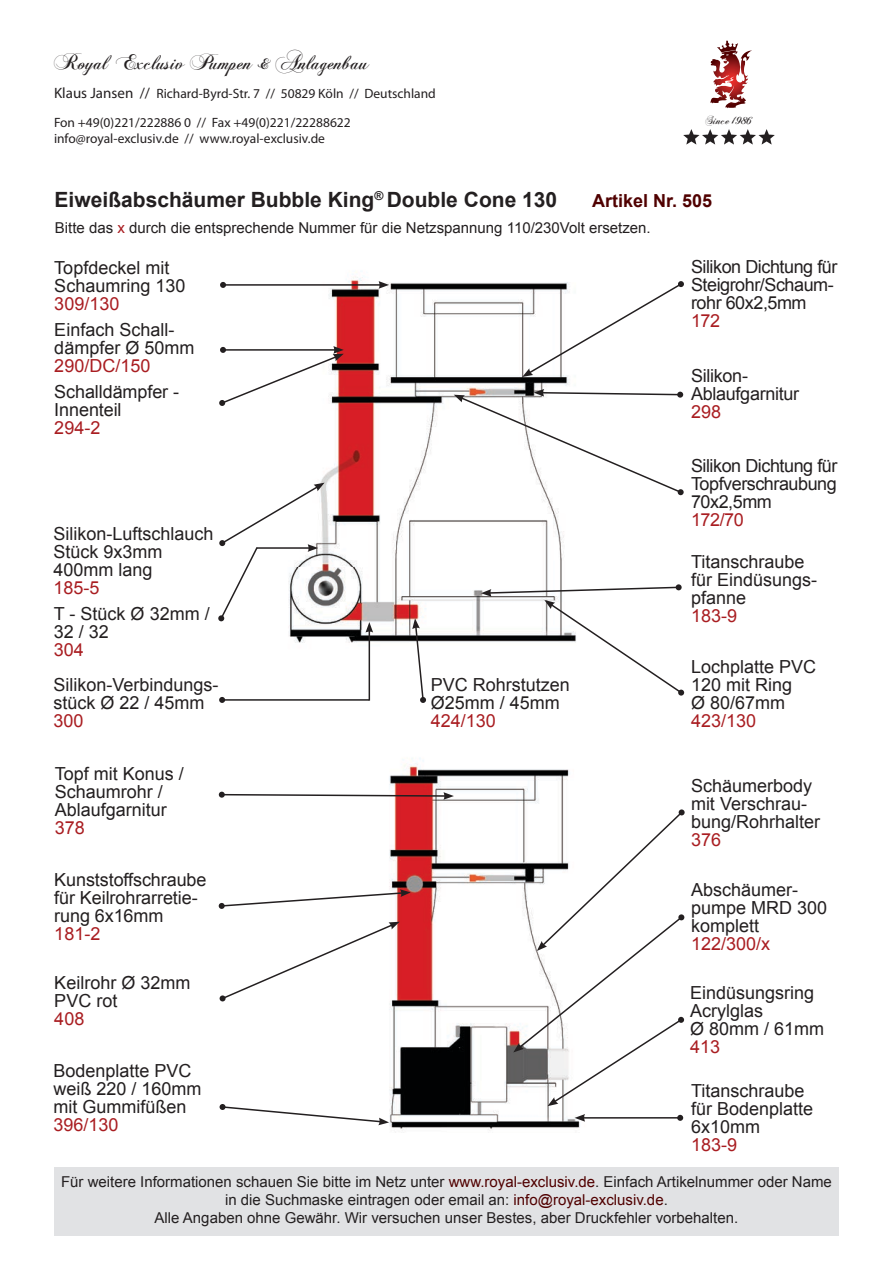
<style>
.page{position:relative;width:893px;height:1263px;background:#fff}
.page>*{position:absolute;margin:0;border:0;box-sizing:border-box;transform-origin:0 0}
.t1{font:700 21px "Arial";color:#231f20}
.t2{font:21px "Chopin Script";color:#231f20}
.t3{font:18px/18px "Arial";color:#231f20}
.t4{font:18px "Arial";color:#a91d21}
.t5{font:18px/18px "Arial";letter-spacing:-.025em;color:#231f20}
.t6{font:700 18px "Arial";color:#500000}
.t7{font:15px/18px "Arial";color:#231f20;text-align:center}
.t8{font:13.5px/28.2px "Myriad Pro";color:#231f20}
.t9{font:12px "Chopin Script";color:#231f20}
.s1{font-size:22.5px}
.s2{font-size:15px}
.s3{color:#a91d21}
.s4{color:#500000}
</style>
<div class="page">
<svg style="left:683px;top:129px;width:92px;height:16px"></svg>
<svg style="left:710px;top:40px;width:28px;height:64px"></svg>
<div style="left:54px;top:1167px;width:785px;height:68px;background:#e1e2e4"></div>
<img style="left:289px;top:272px;width:281px;height:397px">
<img style="left:378px;top:758px;width:223px;height:375px">
<hr style="left:223px;top:284px;width:158px;height:2px;background:#231f20">
<svg style="left:220px;top:282px;width:6px;height:6px"></svg>
<svg style="left:379px;top:281px;width:10px;height:8px"></svg>
<svg style="left:219px;top:346px;width:125px;height:60px"></svg>
<hr style="left:222px;top:699px;width:147px;height:2px;background:#231f20">
<svg style="left:219px;top:697px;width:6px;height:6px"></svg>
<svg style="left:220px;top:792px;width:234px;height:8px"></svg>
<svg style="left:219px;top:889px;width:192px;height:20px"></svg>
<svg style="left:220px;top:922px;width:180px;height:79px"></svg>
<svg style="left:218px;top:483px;width:107px;height:138px"></svg>
<hr style="left:369px;top:630px;width:1px;height:71px;background:#231f20">
<svg style="left:365px;top:622px;width:8px;height:10px"></svg>
<svg style="left:220px;top:1104px;width:169px;height:21px"></svg>
<svg style="left:412px;top:618px;width:14px;height:85px"></svg>
<svg style="left:522px;top:281px;width:162px;height:96px"></svg>
<svg style="left:454px;top:389px;width:230px;height:106px"></svg>
<svg style="left:481px;top:584px;width:203px;height:112px"></svg>
<svg style="left:513px;top:809px;width:172px;height:297px"></svg>
<hr style="left:583px;top:1117px;width:97px;height:1px;background:#231f20">
<svg style="left:677px;top:1115px;width:6px;height:6px"></svg>
<svg style="left:575px;top:1114px;width:10px;height:8px"></svg>
<p class="t2" style="left:54px;top:50px;width:317px"><span class="s1">R</span>oyal <span class="s1">E</span>xclusiv <span class="s1">P</span>umpen <span class="s2">&amp;</span> <span class="s1">A</span>nlagenbau</p>
<p class="t8" style="left:54px;top:80px;width:383px"><span class="s2">Klaus Jansen //</span> Richard-Byrd-Str. 7 // 50829 Köln // Deutschland<br>Fon +49(0)221/222886 0 // Fax +49(0)221/22288622</p>
<p class="t8" style="left:54px;top:124px;width:273px">info@royal-exclusiv.de // www.royal-exclusiv.de</p>
<p class="t9" style="left:705px;top:112px;width:49px">Since 1986</p>
<p class="t1" style="left:55px;top:185px;width:504px">Eiweißabschäumer Bubble King<sup>®</sup> Double Cone 130</p>
<p class="t6" style="left:592px;top:188px;width:122px">Artikel Nr. 505</p>
<p class="t7" style="left:55px;top:219px;width:597px">Bitte das <span class="s3">x</span> durch die entsprechende Nummer für die Netzspannung 110/230Volt ersetzen.</p>
<p class="t3" style="left:54px;top:259px;width:133px">Topfdeckel mit<br>Schaumring 130</p>
<p class="t4" style="left:54px;top:292px;width:67px">309/130</p>
<p class="t3" style="left:54px;top:321px;width:142px">Einfach Schall&shy;dämpfer Ø 50mm</p>
<p class="t4" style="left:54px;top:354px;width:98px">290/DC/150</p>
<p class="t3" style="left:54px;top:382px;width:126px">Schalldämpfer -<br>Innenteil</p>
<p class="t4" style="left:54px;top:415px;width:48px">294-2</p>
<p class="t3" style="left:53px;top:525px;width:162px">Silikon-Luftschlauch<br>Stück 9x3mm<br>400mm lang</p>
<p class="t4" style="left:53px;top:576px;width:48px">185-5</p>
<p class="t3" style="left:54px;top:605px;width:157px">T - Stück Ø 32mm /<br>32 / 32</p>
<p class="t4" style="left:54px;top:638px;width:32px">304</p>
<p class="t3" style="left:53px;top:676px;width:167px">Silikon-Verbindungs&shy;stück Ø 22 / 45mm</p>
<p class="t4" style="left:53px;top:709px;width:32px">300</p>
<p class="t3" style="left:55px;top:764px;width:131px">Topf mit Konus /<br>Schaumrohr /<br>Ablaufgarnitur</p>
<p class="t4" style="left:55px;top:815px;width:32px">378</p>
<p class="t3" style="left:54px;top:871px;width:154px">Kunststoffschraube für Keilrohrarretie&shy;rung 6x16mm</p>
<p class="t4" style="left:54px;top:922px;width:48px">181-2</p>
<p class="t3" style="left:54px;top:974px;width:138px">Keilrohr Ø 32mm<br>PVC rot</p>
<p class="t4" style="left:54px;top:1007px;width:32px">408</p>
<p class="t3" style="left:53px;top:1062px;width:150px">Bodenplatte PVC weiß 220 / 160mm mit Gummifüßen</p>
<p class="t4" style="left:53px;top:1113px;width:67px">396/130</p>
<p class="t3" style="left:431px;top:676px;width:141px">PVC Rohrstutzen<br>Ø25mm / 45mm</p>
<p class="t4" style="left:431px;top:709px;width:67px">424/130</p>
<p class="t5" style="left:691px;top:258px;width:148px">Silikon Dichtung für<br>Steigrohr/Schaum&shy;rohr 60x2,5mm</p>
<p class="t4" style="left:691px;top:309px;width:31px">172</p>
<p class="t3" style="left:691px;top:367px;width:110px">Silikon-<br>Ablaufgarnitur</p>
<p class="t4" style="left:691px;top:400px;width:32px">298</p>
<p class="t3" style="left:691px;top:457px;width:148px;text-align:justify">Silikon Dichtung für Topfverschraubung 70x2,5mm</p>
<p class="t4" style="left:691px;top:508px;width:54px">172/70</p>
<p class="t3" style="left:691px;top:553px;width:128px">Titanschraube für Eindüsungs&shy;pfanne</p>
<p class="t4" style="left:691px;top:604px;width:48px">183-9</p>
<p class="t3" style="left:691px;top:657px;width:127px">Lochplatte PVC<br>120 mit Ring<br>Ø 80/67mm</p>
<p class="t4" style="left:691px;top:708px;width:67px">423/130</p>
<p class="t3" style="left:691px;top:777px;width:131px">Schäumerbody mit Verschrau&shy;bung/Rohrhalter</p>
<p class="t4" style="left:691px;top:828px;width:32px">376</p>
<p class="t3" style="left:691px;top:880px;width:138px">Abschäumer&shy;pumpe MRD 300 komplett</p>
<p class="t4" style="left:691px;top:931px;width:81px">122/300/x</p>
<p class="t3" style="left:690px;top:984px;width:136px">Eindüsungsring<br>Acrylglas<br>Ø 80mm / 61mm</p>
<p class="t4" style="left:690px;top:1035px;width:32px">413</p>
<p class="t3" style="left:691px;top:1082px;width:124px">Titanschraube für Bodenplatte<br>6x10mm</p>
<p class="t4" style="left:691px;top:1133px;width:48px">183-9</p>
<p class="t7" style="left:61px;top:1173px;width:772px">Für weitere Informationen schauen Sie bitte im Netz unter <span class="s4">www.royal-exclusiv.de</span>. Einfach Artikelnummer oder Name in die Suchmaske eintragen oder email an: <span class="s4">info@royal-exclusiv.de</span>.<br>Alle Angaben ohne Gewähr. Wir versuchen unser Bestes, aber Druckfehler vorbehalten.</p>
</div>
